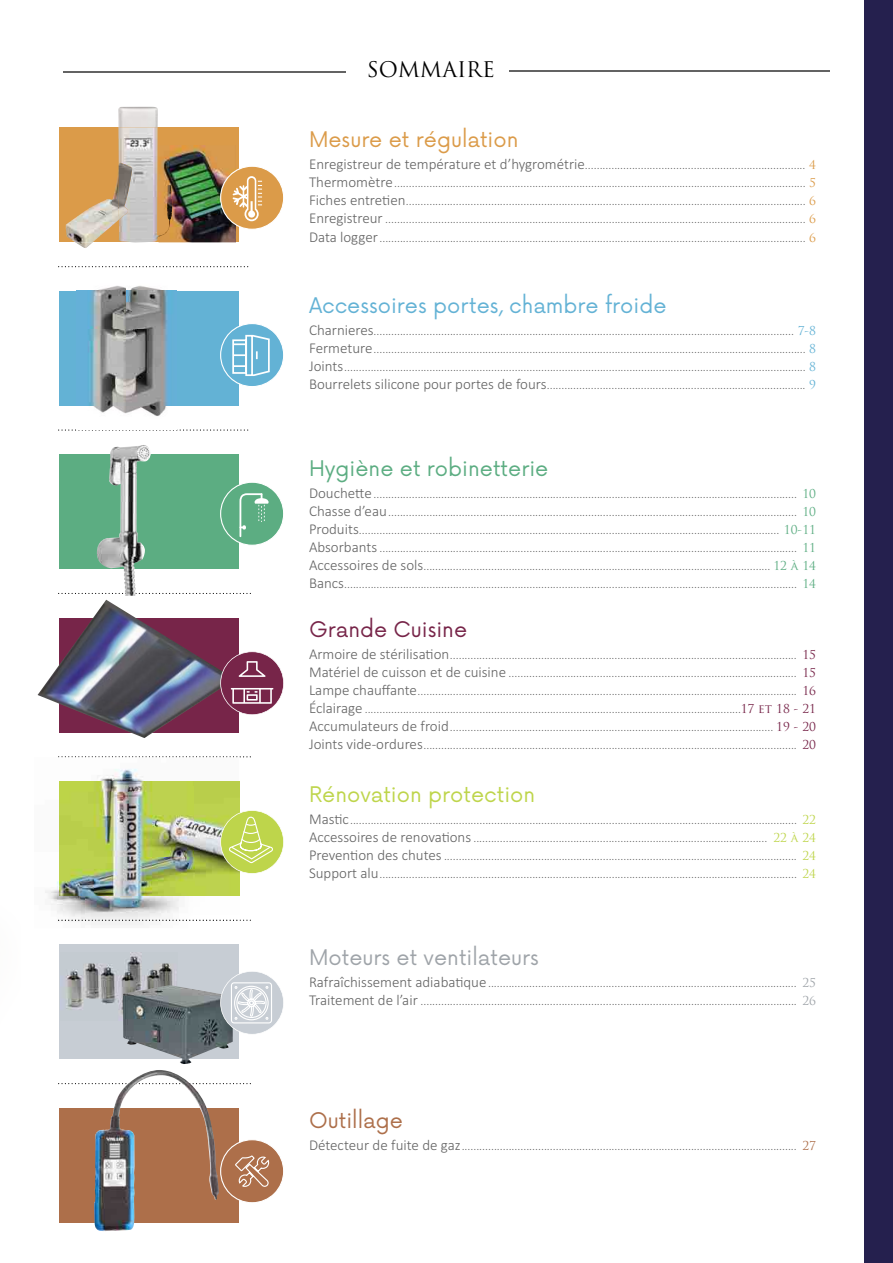
<style>
.page{position:relative;width:893px;height:1263px;background:#fff}
.page>*{position:absolute;margin:0;border:0;box-sizing:border-box;transform-origin:0 0}
.t1{font:21px "Now Alt";color:#63b2d5}
.t2{font:21px "Now Alt";color:#5cad82}
.t3{font:21px "Now Alt";color:#9fa4a9}
.t4{font:21px "Now Alt";color:#bed54b}
.t5{font:21px "Now Alt";color:#db9b49}
.t6{font:21px "Now Alt";color:#772549}
.t7{font:21px "Now Alt";color:#ad6f4a}
.t8{font:21px "Trajan Pro";color:#000}
.t9{font:300 12px/18px "Calibri";color:#636363;text-align:justify}
.s1{font-size:15px}
.s2{font-family:"Trajan Pro";font-weight:400;color:#db9b49}
.s3{font-family:"Trajan Pro";font-weight:400;color:#63b2d5}
.s4{font-family:"Trajan Pro";font-weight:400;color:#5cad82}
.s5{font-family:"Trajan Pro";font-weight:400;color:#772549}
.s6{font-family:"Trajan Pro";font-weight:400;color:#bed54b}
.s7{font-family:"Trajan Pro";font-weight:400;color:#9fa4a9}
.s8{font-family:"Trajan Pro";font-weight:400;color:#ad6f4a}
</style>
<div class="page">
<div style="left:865px;top:0;width:28px;height:1263px;background:#25204e"></div>
<hr style="left:64px;top:71px;width:282px;height:2px;background:#636363">
<hr style="left:509px;top:70px;width:320px;height:2px;background:#636363">
<div style="left:60px;top:128px;width:179px;height:114px;background:#db9b49"></div>
<div style="left:60px;top:291px;width:179px;height:115px;background:#63b2d5"></div>
<div style="left:60px;top:454px;width:179px;height:115px;background:#5cad82"></div>
<div style="left:60px;top:944px;width:179px;height:115px;background:#c7cdd4"></div>
<div style="left:60px;top:1108px;width:179px;height:115px;background:#ad6f4a"></div>
<svg style="left:58px;top:266px;width:190px;height:1px"></svg>
<svg style="left:58px;top:429px;width:190px;height:2px"></svg>
<svg style="left:58px;top:593px;width:193px;height:1px"></svg>
<svg style="left:58px;top:756px;width:193px;height:1px"></svg>
<svg style="left:58px;top:1083px;width:193px;height:1px"></svg>
<img style="left:77px;top:286px;width:99px;height:130px">
<img style="left:94px;top:1070px;width:125px;height:161px">
<img style="left:97px;top:445px;width:54px;height:151px">
<img style="left:38px;top:600px;width:197px;height:138px">
<img style="left:66px;top:953px;width:110px;height:62px">
<img style="left:123px;top:985px;width:110px;height:79px">
<img style="left:118px;top:107px;width:41px;height:135px">
<img style="left:75px;top:242px;width:18px;height:6px">
<img style="left:66px;top:165px;width:53px;height:77px">
<img style="left:119px;top:163px;width:13px;height:57px">
<img style="left:58px;top:757px;width:180px;height:43px">
<img style="left:45px;top:800px;width:40px;height:120px">
<img style="left:85px;top:896px;width:153px;height:29px">
<img style="left:60px;top:781px;width:179px;height:115px">
<svg style="left:58px;top:920px;width:193px;height:1px"></svg>
<img style="left:159px;top:145px;width:77px;height:97px">
<img style="left:159px;top:185px;width:13px;height:52px">
<svg style="left:220px;top:166px;width:64px;height:64px"></svg>
<svg style="left:220px;top:482px;width:64px;height:63px"></svg>
<svg style="left:220px;top:324px;width:63px;height:62px"></svg>
<svg style="left:220px;top:651px;width:64px;height:64px;background:#975975"></svg>
<svg style="left:220px;top:810px;width:64px;height:64px;background:#c9db72"></svg>
<svg style="left:220px;top:971px;width:64px;height:64px"></svg>
<svg style="left:220px;top:1140px;width:64px;height:63px"></svg>
<h1 class="t8" style="left:367px;top:56px;width:130px">SOMMAIRE</h1>
<h1 class="t5" style="left:309px;top:122px;width:211px">Mesure et régulation</h1>
<p class="t9" style="left:309px;top:156px;width:509px"><span class="s1">Enregistreur de température et d’hygrométrie</span>........................................................................... <span class="s2">4<br></span><span class="s1">Thermomètre</span> ............................................................................................................................................ <span class="s2">5<br></span><span class="s1">Fiches entretien</span> ........................................................................................................................................ <span class="s2">6<br></span><span class="s1">Enregistreur</span> ............................................................................................................................................... <span class="s2">6<br></span><span class="s1">Data logger</span> ................................................................................................................................................. <span class="s2">6</span></p>
<h1 class="t1" style="left:309px;top:288px;width:359px">Accessoires portes, chambre froide</h1>
<p class="t9" style="left:309px;top:322px;width:509px"><span class="s1">Charnieres</span>............................................................................................................................................... <span class="s3">7-8<br></span><span class="s1">Fermeture</span> ................................................................................................................................................... <span class="s3">8<br></span><span class="s1">Joints</span> ............................................................................................................................................................. <span class="s3">8<br></span><span class="s1">Bourrelets silicone pour portes de fours</span> ........................................................................................ <span class="s3">9</span></p>
<h1 class="t2" style="left:309px;top:451px;width:241px">Hygiène et robinetterie</h1>
<p class="t9" style="left:309px;top:485px;width:509px"><span class="s1">Douchette</span> ................................................................................................................................................ <span class="s4">10<br></span><span class="s1">Chasse d’eau</span> ........................................................................................................................................... <span class="s4">10<br></span><span class="s1">Produits</span> ............................................................................................................................................... <span class="s4">10-11<br></span><span class="s1">Absorbants</span> .............................................................................................................................................. <span class="s4">11<br></span><span class="s1">Accessoires de sols</span> ...................................................................................................................... <span class="s4">12 à 14<br></span><span class="s1">Bancs</span> .......................................................................................................................................................... <span class="s4">14</span></p>
<h1 class="t6" style="left:309px;top:612px;width:160px">Grande Cuisine</h1>
<p class="t9" style="left:309px;top:646px;width:509px"><span class="s1">Armoire de stérilisation</span> ...................................................................................................................... <span class="s5">15<br></span><span class="s1">Matériel de cuisson et de cuisine</span> .................................................................................................. <span class="s5">15<br></span><span class="s1">Lampe chauffante</span> ................................................................................................................................. <span class="s5">16<br></span><span class="s1">Éclairage</span> ................................................................................................................................<span class="s5">17 et 18 - 21<br></span><span class="s1">Accumulateurs de froid</span> .............................................................................................................. <span class="s5">19 - 20<br></span><span class="s1">Joints vide-ordures</span> ............................................................................................................................... <span class="s5">20</span></p>
<h1 class="t4" style="left:309px;top:777px;width:228px">Rénovation protection</h1>
<p class="t9" style="left:309px;top:811px;width:509px"><span class="s1">Mastic</span> ........................................................................................................................................................ <span class="s6">22<br></span><span class="s1">Accessoires de renovations</span> .................................................................................................... <span class="s6">22 à 24<br></span><span class="s1">Prevention des chutes</span> ........................................................................................................................ <span class="s6">24<br></span><span class="s1">Support alu</span> .............................................................................................................................................. <span class="s6">24</span></p>
<h1 class="t3" style="left:309px;top:940px;width:231px">Moteurs et ventilateurs</h1>
<p class="t9" style="left:309px;top:974px;width:509px"><span class="s1">Rafraîchissement adiabatique</span> ......................................................................................................... <span class="s7">25<br></span><span class="s1">Traitement de l’air</span> ................................................................................................................................ <span class="s7">26</span></p>
<h1 class="t7" style="left:309px;top:1103px;width:95px">Outillage</h1>
<p class="t9" style="left:309px;top:1137px;width:509px"><span class="s1">Détecteur de fuite de gaz</span> .................................................................................................................. <span class="s8">27</span></p>
</div>
